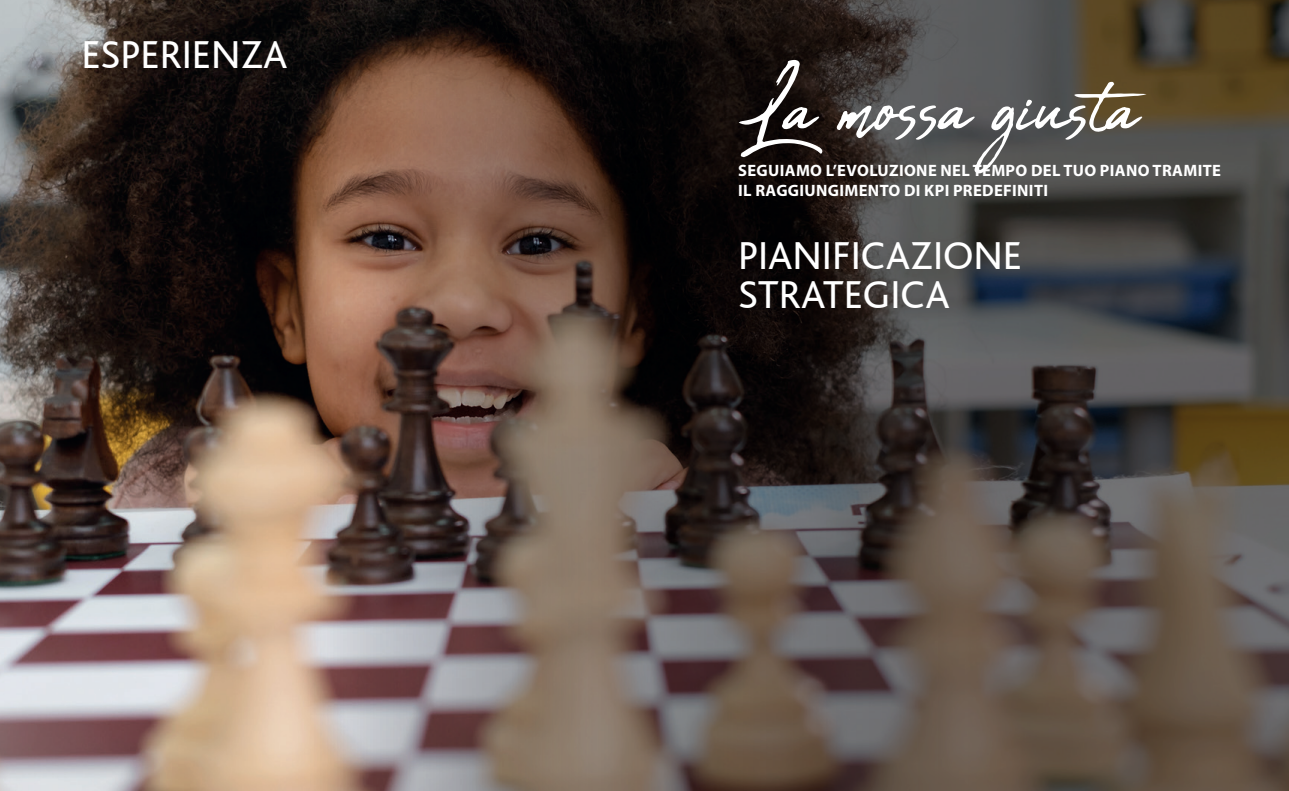
<style>
.page{position:relative;width:1289px;height:791px;background:#fff}
.page>*{position:absolute;margin:0;border:0;box-sizing:border-box;transform-origin:0 0}
.t1{font:114.15px "Abuget";color:#fff}
.t2{font:40.8px/39px "Bliss";color:#fff}
.t3{font:700 16.5px/19.8px "Myriad Pro";letter-spacing:.02em;color:#fff}
</style>
<div class="page">
<img style="left:0;top:0;width:1288px;height:791px">
<h2 class="t2" style="left:81px;top:36px;width:208px">ESPERIENZA</h2>
<h1 class="t1" style="left:738px;top:43px;width:403px">La mossa giusta</h1>
<p class="t3" style="left:738px;top:160px;width:484px">SEGUIAMO L’EVOLUZIONE NEL TEMPO DEL TUO PIANO TRAMITE<br>IL RAGGIUNGIMENTO DI KPI PREDEFINITI</p>
<h2 class="t2" style="left:738px;top:237px;width:285px">PIANIFICAZIONE<br>STRATEGICA</h2>
</div>
